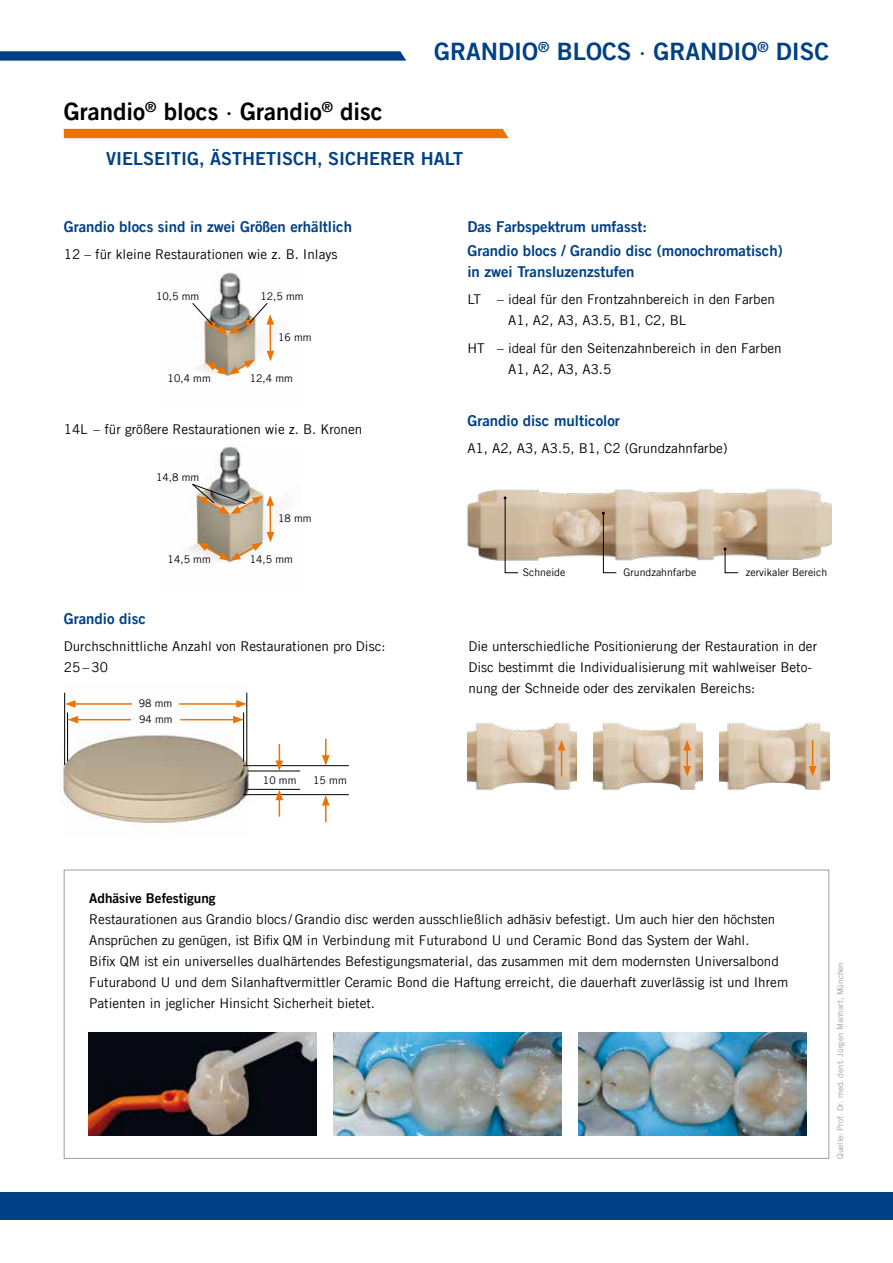
<style>
.page{position:relative;width:893px;height:1263px;background:#fff}
.page>*{position:absolute;margin:0;border:0;box-sizing:border-box;transform-origin:0 0}
.t1{font:24px "Trade Gothic LT Com Bd 2";color:#004185}
.t2{font:24px "Trade Gothic LT Com Bd 2";color:#000}
.t3{font:18px "Trade Gothic LT Com Bd 2";color:#004185}
.t4{font:15px/24.3px "Trade Gothic LT Com Bd 2";color:#004185}
.t5{font:13.5px/21px "Trade Gothic LT Com";color:#000}
.t6{font:13.5px "Trade Gothic LT Com Bd 2";color:#000}
.t7{font:10.5px/15.9px "Trade Gothic LT Com";color:#000}
.t8{font:8.25px "Trade Gothic LT Com";color:#9c9e9f}
.s1{font-family:"Trade Gothic LT Com"}
</style>
<div class="page">
<div style="left:0;top:1192px;width:893px;height:28px;background:#004185"></div>
<svg style="left:0;top:51px;width:406px;height:10px;background:#114e8d"></svg>
<img style="left:62px;top:692px;width:189px;height:131px">
<hr style="left:64px;top:693px;width:1px;height:72px;background:#000">
<hr style="left:246px;top:693px;width:1px;height:72px;background:#000">
<hr style="left:73px;top:703px;width:59px;height:2px;background:#ec7404">
<svg style="left:65px;top:700px;width:11px;height:8px"></svg>
<hr style="left:179px;top:703px;width:60px;height:2px;background:#ec7404">
<svg style="left:236px;top:700px;width:11px;height:8px"></svg>
<hr style="left:67px;top:712px;width:1px;height:49px;background:#000">
<hr style="left:76px;top:719px;width:55px;height:1px;background:#ec7404">
<svg style="left:68px;top:716px;width:10px;height:7px"></svg>
<hr style="left:180px;top:719px;width:55px;height:1px;background:#ec7404">
<svg style="left:233px;top:716px;width:10px;height:7px"></svg>
<hr style="left:243px;top:712px;width:1px;height:49px;background:#000">
<hr style="left:247px;top:771px;width:53px;height:1px;background:#000">
<hr style="left:247px;top:789px;width:53px;height:1px;background:#000">
<svg style="left:322px;top:739px;width:8px;height:26px"></svg>
<svg style="left:322px;top:795px;width:8px;height:27px"></svg>
<hr style="left:243px;top:765px;width:106px;height:1px;background:#000">
<hr style="left:243px;top:794px;width:106px;height:1px;background:#000">
<svg style="left:276px;top:744px;width:7px;height:27px"></svg>
<svg style="left:276px;top:790px;width:7px;height:27px"></svg>
<img style="left:197px;top:270px;width:78px;height:107px">
<hr style="left:269px;top:322px;width:2px;height:31px;background:#ec7404">
<svg style="left:267px;top:351px;width:7px;height:10px"></svg>
<svg style="left:206px;top:360px;width:49px;height:15px"></svg>
<svg style="left:192px;top:302px;width:82px;height:32px"></svg>
<img style="left:187px;top:446px;width:88px;height:117px">
<hr style="left:269px;top:503px;width:2px;height:31px;background:#ec7404">
<svg style="left:198px;top:532px;width:76px;height:29px"></svg>
<svg style="left:192px;top:483px;width:82px;height:31px"></svg>
<div style="left:64px;top:129px;width:445px;height:9px;background:#ec7404"></div>
<img style="left:88px;top:1032px;width:229px;height:103px">
<img style="left:333px;top:1032px;width:229px;height:103px">
<img style="left:579px;top:1032px;width:228px;height:103px">
<img style="left:466px;top:489px;width:366px;height:85px">
<svg style="left:504px;top:496px;width:15px;height:77px"></svg>
<svg style="left:602px;top:512px;width:15px;height:61px"></svg>
<svg style="left:724px;top:547px;width:15px;height:26px"></svg>
<img style="left:467px;top:722px;width:110px;height:68px">
<svg style="left:558px;top:740px;width:7px;height:36px"></svg>
<img style="left:594px;top:722px;width:109px;height:69px">
<hr style="left:686px;top:748px;width:2px;height:20px;background:#ec7404">
<svg style="left:683px;top:740px;width:8px;height:10px"></svg>
<svg style="left:683px;top:766px;width:8px;height:10px"></svg>
<img style="left:720px;top:722px;width:109px;height:68px">
<svg style="left:809px;top:740px;width:7px;height:36px"></svg>
<h1 class="t1" style="left:434px;top:37px;width:397px">GRANDIO<sup>®</sup> BLOCS <span class="s1">·</span> GRANDIO<sup>®</sup> DISC</h1>
<h1 class="t2" style="left:64px;top:97px;width:321px">Grandio<sup>®</sup> blocs <span class="s1">·</span> Grandio<sup>®</sup> disc</h1>
<h2 class="t3" style="left:106px;top:147px;width:358px">VIELSEITIG, ÄSTHETISCH, SICHERER HALT</h2>
<p class="t4" style="left:64px;top:214px;width:290px">Grandio blocs sind in zwei Größen erhältlich</p>
<p class="t5" style="left:64px;top:244px;width:275px">12 – für kleine Restaurationen wie z. B. Inlays</p>
<p class="t7" style="left:156px;top:288px;width:45px">10,5 mm</p>
<p class="t7" style="left:260px;top:288px;width:45px">12,5 mm</p>
<p class="t7" style="left:278px;top:329px;width:35px">16 mm</p>
<p class="t7" style="left:168px;top:370px;width:45px">10,4 mm</p>
<p class="t7" style="left:250px;top:370px;width:45px">12,4 mm</p>
<p class="t5" style="left:64px;top:418px;width:300px">14L – für größere Restaurationen wie z. B. Kronen</p>
<p class="t7" style="left:156px;top:469px;width:45px">14,8 mm</p>
<p class="t7" style="left:278px;top:510px;width:35px">18 mm</p>
<p class="t7" style="left:168px;top:551px;width:45px">14,5 mm</p>
<p class="t7" style="left:250px;top:551px;width:45px">14,5 mm</p>
<p class="t4" style="left:64px;top:606px;width:84px">Grandio disc</p>
<p class="t5" style="left:64px;top:636px;width:323px">Durchschnittliche Anzahl von Restaurationen pro Disc:<br>25–30</p>
<p class="t7" style="left:139px;top:696px;width:35px">98 mm<br>94 mm</p>
<p class="t7" style="left:263px;top:772px;width:35px">10 mm</p>
<p class="t7" style="left:313px;top:772px;width:35px">15 mm</p>
<p class="t4" style="left:467px;top:214px;width:317px">Das Farbspektrum umfasst:<br>Grandio blocs / Grandio disc (monochromatisch)</p>
<p class="t4" style="left:467px;top:259px;width:169px">in zwei Transluzenzstufen</p>
<p class="t5" style="left:508px;top:289px;width:268px;text-indent:-41px">LT – ideal für den Frontzahnbereich in den Farben<br>A1, A2, A3, A3.5, B1, C2, BL</p>
<p class="t5" style="left:508px;top:337px;width:275px;text-indent:-41px">HT – ideal für den Seitenzahnbereich in den Farben<br>A1, A2, A3, A3.5</p>
<p class="t4" style="left:467px;top:408px;width:154px">Grandio disc multicolor</p>
<p class="t5" style="left:467px;top:437px;width:262px">A1, A2, A3, A3.5, B1, C2 (Grundzahnfarbe)</p>
<p class="t7" style="left:523px;top:564px;width:44px">Schneide</p>
<p class="t7" style="left:623px;top:564px;width:74px">Grundzahnfarbe</p>
<p class="t7" style="left:746px;top:564px;width:83px">zervikaler Bereich</p>
<p class="t5" style="left:468px;top:636px;width:350px">Die unterschiedliche Positionierung der Restauration in der<br>Disc bestimmt die Individualisierung mit wahlweiser Beto&shy;nung der Schneide oder des zervikalen Bereichs:</p>
<p class="t6" style="left:89px;top:890px;width:128px">Adhäsive Befestigung</p>
<p class="t5" style="left:89px;top:909px;width:700px">Restaurationen aus Grandio blocs/ Grandio disc werden ausschließlich adhäsiv befestigt. Um auch hier den höchsten Ansprüchen zu genügen, ist Bifix QM in Verbindung mit Futurabond U und Ceramic Bond das System der Wahl.<br>Bifix QM ist ein universelles dualhärtendes Befestigungsmaterial, das zusammen mit dem modernsten Universalbond Futurabond U und dem Silanhaftvermittler Ceramic Bond die Haftung erreicht, die dauerhaft zuverlässig ist und Ihrem Patienten in jeglicher Hinsicht Sicherheit bietet.</p>
<p class="t8" style="left:835px;top:1159px;width:198px;rotate:-90deg">Quelle: Prof. Dr. med. dent. Jürgen Manhart, München</p>
</div>
